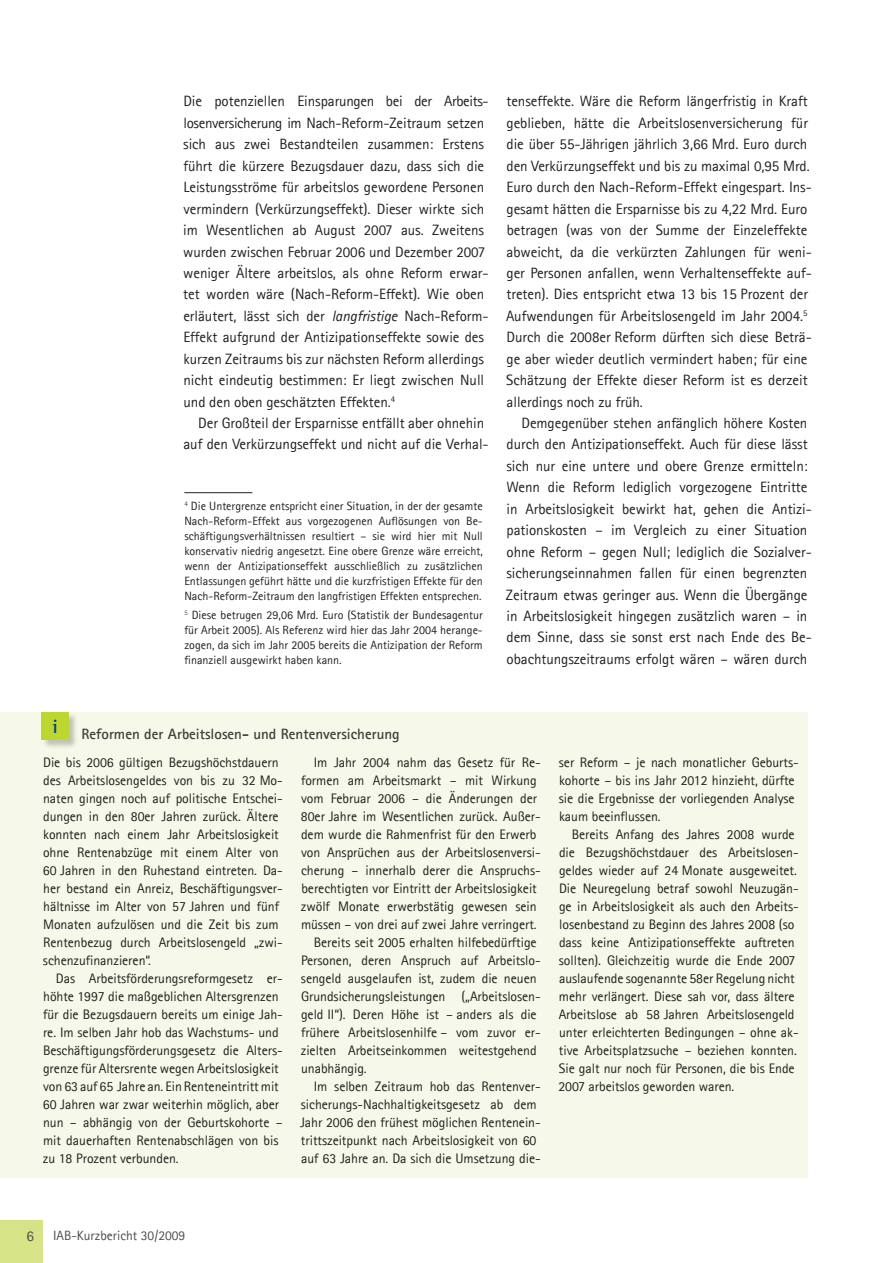
<style>
.page{position:relative;width:893px;height:1263px;background:#fff}
.page>*{position:absolute;margin:0;border:0;box-sizing:border-box;transform-origin:0 0}
.t1{font:700 19.5px "Agfa Rotis Semi Serif";color:#014081}
.t2{font:15px/21.5px "Agfa Rotis Sans Serif";letter-spacing:-.005em;color:#231f20}
.t3{font:700 15px "Agfa Rotis Sans Serif";color:#3e3e3c}
.t4{font:15px "Agfa Rotis Sans Serif";color:#4b4c4b}
.t5{font:13.8px/18px "Agfa Rotis Sans Serif";letter-spacing:-.005em;color:#221e1d}
.t6{font:13.5px "Agfa Rotis Sans Serif";color:#4b4c4b}
.t7{font:12px/15px "Agfa Rotis Sans Serif";color:#231f20;text-align:justify}
.s1{font-style:italic}
</style>
<div class="page">
<div style="left:0;top:712px;width:808px;height:466px;background:#f6f9e9"></div>
<div style="left:42px;top:712px;width:37px;height:37px;background:#231f20;opacity:.25"></div>
<div style="left:41px;top:712px;width:28px;height:27px;background:#bed630"></div>
<hr style="left:184px;top:492px;width:68px;height:1px;background:#231f20">
<div style="left:0;top:1220px;width:43px;height:43px;background:#d7e387"></div>
<h1 class="t1" style="left:52px;top:714px;width:7px">i</h1>
<p class="t2" style="left:183px;top:91px;width:307px">Die potenziellen Einsparungen bei der Arbeits&shy;losenversicherung im Nach-Reform-Zeitraum setzen sich aus zwei Bestandteilen zusammen: Erstens führt die kürzere Bezugsdauer dazu, dass sich die Leistungsströme für arbeitslos gewordene Personen vermindern (Verkürzungseffekt). Dieser wirkte sich im Wesentlichen ab August 2007 aus. Zweitens wurden zwischen Februar 2006 und Dezember 2007 weniger Ältere arbeitslos, als ohne Reform erwar&shy;tet worden wäre (Nach-Reform-Effekt). Wie oben erläutert, lässt sich der <span class="s1">langfristige</span> Nach-Reform-Effekt aufgrund der Antizipationseffekte sowie des kurzen Zeitraums bis zur nächsten Reform allerdings nicht eindeutig bestimmen: Er liegt zwischen Null und den oben geschätzten Effekten.<sup>4</sup></p>
<p class="t2" style="left:183px;top:412px;width:307px;text-align:right">Der Großteil der Ersparnisse entfällt aber ohnehin auf den Verkürzungseffekt und nicht auf die Verhal-</p>
<p class="t7" style="left:184px;top:498px;width:300px"><sup>4</sup> Die Untergrenze entspricht einer Situation, in der der gesamte Nach-Reform-Effekt aus vorgezogenen Auflösungen von Be&shy;schäftigungsverhältnissen resultiert – sie wird hier mit Null konservativ niedrig angesetzt. Eine obere Grenze wäre erreicht, wenn der Antizipationseffekt ausschließlich zu zusätzlichen Entlassungen geführt hätte und die kurzfristigen Effekte für den Nach-Reform-Zeitraum den langfristigen Effekten entsprechen.</p>
<p class="t7" style="left:184px;top:607px;width:300px"><sup>5</sup> Diese betrugen 29,06 Mrd. Euro (Statistik der Bundesagentur für Arbeit 2005). Als Referenz wird hier das Jahr 2004 herange&shy;zogen, da sich im Jahr 2005 bereits die Antizipation der Reform finanziell ausgewirkt haben kann.</p>
<p class="t2" style="left:506px;top:91px;width:307px">tenseffekte. Wäre die Reform längerfristig in Kraft geblieben, hätte die Arbeitslosenversicherung für die über 55-Jährigen jährlich 3,66 Mrd. Euro durch den Verkürzungseffekt und bis zu maximal 0,95 Mrd.<br>Euro durch den Nach-Reform-Effekt eingespart. Ins&shy;gesamt hätten die Ersparnisse bis zu 4,22 Mrd. Euro betragen (was von der Summe der Einzeleffekte abweicht, da die verkürzten Zahlungen für weni&shy;ger Personen anfallen, wenn Verhaltenseffekte auf&shy;treten). Dies entspricht etwa 13 bis 15 Prozent der Aufwendungen für Arbeitslosengeld im Jahr 2004.<sup>5<br></sup>Durch die 2008er Reform dürften sich diese Beträ&shy;ge aber wieder deutlich vermindert haben; für eine Schätzung der Effekte dieser Reform ist es derzeit allerdings noch zu früh.</p>
<p class="t2" style="left:506px;top:412px;width:307px;text-indent:15px">Demgegenüber stehen anfänglich höhere Kosten durch den Antizipationseffekt. Auch für diese lässt sich nur eine untere und obere Grenze ermitteln:<br>Wenn die Reform lediglich vorgezogene Eintritte in Arbeitslosigkeit bewirkt hat, gehen die Antizi&shy;pationskosten – im Vergleich zu einer Situation ohne Reform – gegen Null; lediglich die Sozialver&shy;sicherungseinnahmen fallen für einen begrenzten Zeitraum etwas geringer aus. Wenn die Übergänge in Arbeitslosigkeit hingegen zusätzlich waren – in dem Sinne, dass sie sonst erst nach Ende des Be&shy;obachtungszeitraums erfolgt wären – wären durch</p>
<p class="t3" style="left:81px;top:725px;width:320px">Reformen der Arbeitslosen- und Rentenversicherung</p>
<p class="t5" style="left:43px;top:753px;width:241px">Die bis 2006 gültigen Bezugshöchstdauern des Arbeitslosengeldes von bis zu 32 Mo&shy;naten gingen noch auf politische Entschei&shy;dungen in den 80er Jahren zurück. Ältere konnten nach einem Jahr Arbeitslosigkeit ohne Rentenabzüge mit einem Alter von 60 Jahren in den Ruhestand eintreten. Da&shy;her bestand ein Anreiz, Beschäftigungsver&shy;hältnisse im Alter von 57 Jahren und fünf Monaten aufzulösen und die Zeit bis zum Rentenbezug durch Arbeitslosengeld „zwi&shy;schenzufinanzieren“.</p>
<p class="t5" style="left:43px;top:969px;width:241px;text-indent:13px">Das Arbeitsförderungsreformgesetz er&shy;höhte 1997 die maßgeblichen Altersgrenzen für die Bezugsdauern bereits um einige Jah&shy;re. Im selben Jahr hob das Wachstums- und Beschäftigungsförderungsgesetz die Alters&shy;grenze für Altersrente wegen Arbeitslosigkeit von 63 auf 65 Jahre an. Ein Renteneintritt mit 60 Jahren war zwar weiterhin möglich, aber nun – abhängig von der Geburtskohorte – mit dauerhaften Rentenabschlägen von bis zu 18 Prozent verbunden.</p>
<p class="t5" style="left:314px;top:753px;width:228px">Im Jahr 2004 nahm das Gesetz für Re-</p>
<p class="t5" style="left:301px;top:771px;width:237px">formen am Arbeitsmarkt – mit Wirkung</p>
<p class="t5" style="left:301px;top:789px;width:238px">vom Februar 2006 – die Änderungen der</p>
<p class="t5" style="left:301px;top:807px;width:241px">80er Jahre im Wesentlichen zurück. Außer-</p>
<p class="t5" style="left:301px;top:825px;width:237px">dem wurde die Rahmenfrist für den Erwerb</p>
<p class="t5" style="left:301px;top:843px;width:241px">von Ansprüchen aus der Arbeitslosenversi-</p>
<p class="t5" style="left:301px;top:861px;width:241px">cherung – innerhalb derer die Anspruchs-</p>
<p class="t5" style="left:301px;top:879px;width:237px">berechtigten vor Eintritt der Arbeitslosigkeit</p>
<p class="t5" style="left:301px;top:897px;width:237px">zwölf Monate erwerbstätig gewesen sein</p>
<p class="t5" style="left:301px;top:915px;width:237px">müssen – von drei auf zwei Jahre verringert.</p>
<p class="t5" style="left:314px;top:933px;width:224px">Bereits seit 2005 erhalten hilfebedürftige</p>
<p class="t5" style="left:301px;top:951px;width:241px">Personen, deren Anspruch auf Arbeitslo-</p>
<p class="t5" style="left:301px;top:969px;width:237px">sengeld ausgelaufen ist, zudem die neuen</p>
<p class="t5" style="left:301px;top:987px;width:241px">Grundsicherungsleistungen („Arbeitslosen-</p>
<p class="t5" style="left:301px;top:1005px;width:237px">geld II“). Deren Höhe ist – anders als die</p>
<p class="t5" style="left:301px;top:1023px;width:241px">frühere Arbeitslosenhilfe – vom zuvor er-</p>
<p class="t5" style="left:301px;top:1041px;width:237px">zielten Arbeitseinkommen weitestgehend</p>
<p class="t5" style="left:301px;top:1059px;width:67px">unabhängig.</p>
<p class="t5" style="left:314px;top:1077px;width:228px">Im selben Zeitraum hob das Rentenver-</p>
<p class="t5" style="left:301px;top:1095px;width:237px">sicherungs-Nachhaltigkeitsgesetz ab dem</p>
<p class="t5" style="left:300px;top:1113px;width:242px">Jahr 2006 den frühest möglichen Rentenein-</p>
<p class="t5" style="left:301px;top:1131px;width:237px">trittszeitpunkt nach Arbeitslosigkeit von 60</p>
<p class="t5" style="left:301px;top:1149px;width:241px">auf 63 Jahre an. Da sich die Umsetzung die-</p>
<p class="t5" style="left:559px;top:753px;width:240px">ser Reform – je nach monatlicher Geburts&shy;kohorte – bis ins Jahr 2012 hinzieht, dürfte sie die Ergebnisse der vorliegenden Analyse kaum beeinflussen.</p>
<p class="t5" style="left:558px;top:825px;width:242px;text-indent:13px">Bereits Anfang des Jahres 2008 wurde die Bezugshöchstdauer des Arbeitslosen&shy;geldes wieder auf 24 Monate ausgeweitet.<br>Die Neuregelung betraf sowohl Neuzugän&shy;ge in Arbeitslosigkeit als auch den Arbeits&shy;losenbestand zu Beginn des Jahres 2008 (so dass keine Antizipationseffekte auftreten sollten). Gleichzeitig wurde die Ende 2007 auslaufende sogenannte 58er Regelung nicht mehr verlängert. Diese sah vor, dass ältere Arbeitslose ab 58 Jahren Arbeitslosengeld unter erleichterten Bedingungen – ohne ak&shy;tive Arbeitsplatzsuche – beziehen konnten.<br>Sie galt nur noch für Personen, die bis Ende 2007 arbeitslos geworden waren.</p>
<p class="t4" style="left:27px;top:1227px;width:9px">6</p>
<p class="t6" style="left:53px;top:1227px;width:134px">IAB-Kurzbericht 30/2009</p>
</div>
